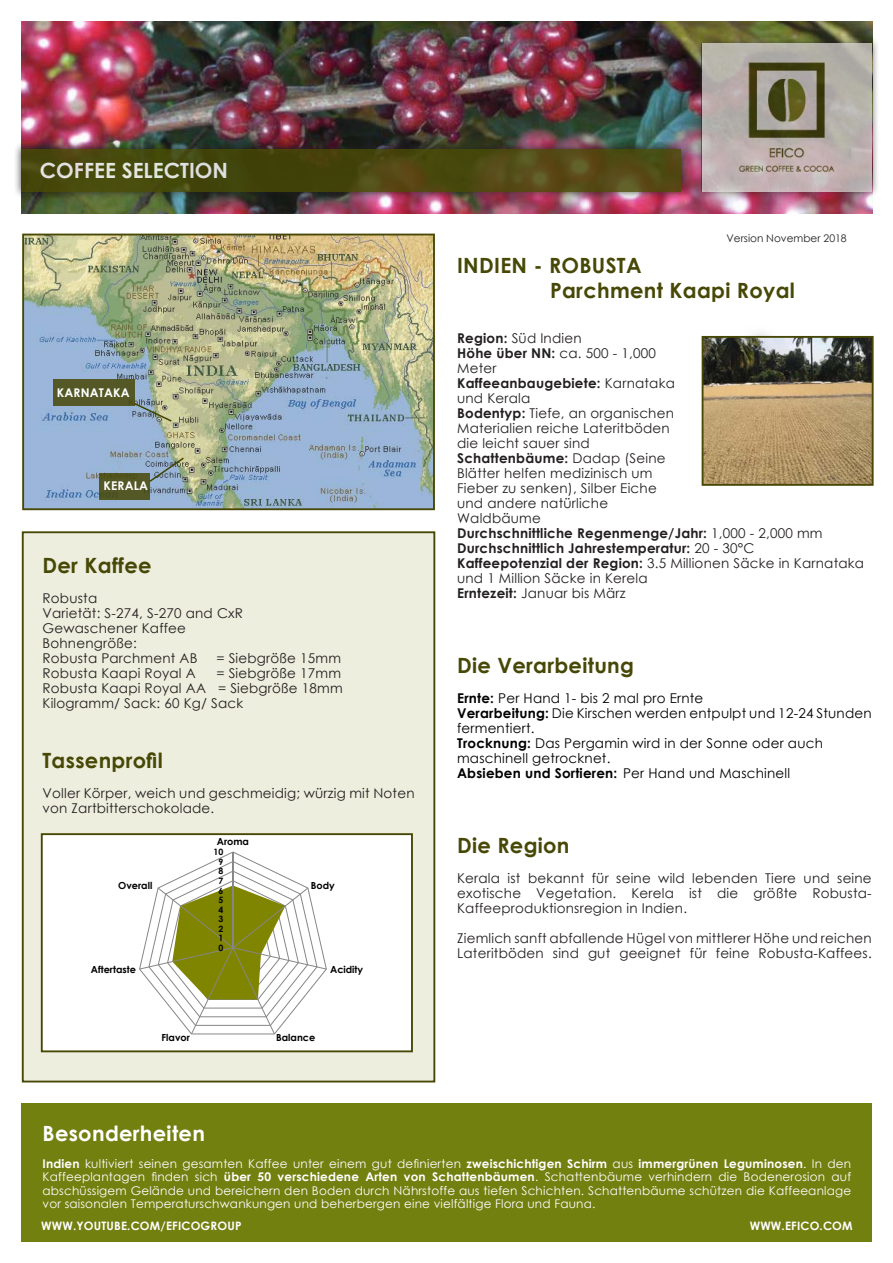
<style>
.page{position:relative;width:893px;height:1263px;background:#fff}
.page>*{position:absolute;margin:0;border:0;box-sizing:border-box;transform-origin:0 0}
.t1{font:700 21px "Century Gothic";letter-spacing:.015em;color:#474806}
.t2{font:700 21px "Century Gothic";letter-spacing:.005em;color:#fff}
.t3{font:13.5px/15px "Century Gothic";letter-spacing:.015em;color:#231f20}
.t4{font:13.5px/15px "Century Gothic";letter-spacing:.015em;color:#000}
.t5{font:700 13.5px "Century Gothic";letter-spacing:.015em;color:#231f20}
.t6{font:700 13.5px "Century Gothic";letter-spacing:.015em;color:#000}
.t7{font:12px/13.5px "Century Gothic";letter-spacing:.015em;color:#fff;text-align:justify}
.t8{font:700 12px "Century Gothic";letter-spacing:.015em;color:#fff}
.t9{font:700 11.7px "Century Gothic";letter-spacing:.015em;color:#fff}
.t10{font:10.5px "Century Gothic";color:#231f20}
.t11{font:700 9.75px "Century Gothic";color:#000}
.t12{font:700 8.7px "Century Gothic";color:#000}
.s1{font-weight:700}
.s2{font-weight:400}
</style>
<div class="page">
<img style="left:22px;top:22px;width:850px;height:191px">
<img style="left:15px;top:141px;width:675px;height:58px">
<svg style="left:21px;top:149px;width:660px;height:42px;background:#4a4810"></svg>
<div style="left:22px;top:531px;width:413px;height:551px;background:#edeede;border:2px solid #474806"></div>
<div style="left:21px;top:1103px;width:851px;height:139px;background:#728010"></div>
<svg style="left:743px;top:333px;width:35px;height:3px"></svg>
<img style="left:25px;top:237px;width:407px;height:270px">
<div style="left:22px;top:234px;width:413px;height:276px;border:2px solid #474806"></div>
<svg style="left:44px;top:836px;width:366px;height:213px;background:#ecedde"></svg>
<div style="left:41px;top:833px;width:372px;height:219px;border:2px solid #474806"></div>
<img style="left:705px;top:339px;width:166px;height:144px">
<div style="left:702px;top:336px;width:172px;height:150px;border:2px solid #474806"></div>
<div style="left:53px;top:379px;width:82px;height:27px;background:#545826"></div>
<svg style="left:133px;top:402px;width:40px;height:21px"></svg>
<div style="left:99px;top:473px;width:51px;height:26px;background:#535825"></div>
<svg style="left:148px;top:456px;width:37px;height:27px"></svg>
<img style="left:694px;top:35px;width:183px;height:164px">
<img style="left:703px;top:43px;width:169px;height:148px">
<h1 class="t2" style="left:40px;top:154px;width:190px">COFFEE SELECTION</h1>
<p class="t8" style="left:57px;top:383px;width:74px">KARNATAKA</p>
<p class="t8" style="left:104px;top:477px;width:46px">KERALA</p>
<p class="t1" style="left:43px;top:549px;width:111px">Der Kaffee</p>
<p class="t3" style="left:43px;top:590px;width:56px">Robusta</p>
<p class="t3" style="left:43px;top:605px;width:202px">Varietät: S-274, S-270 and CxR</p>
<p class="t3" style="left:43px;top:620px;width:145px">Gewaschener Kaffee</p>
<p class="t3" style="left:43px;top:635px;width:96px">Bohnengröße:</p>
<p class="t3" style="left:43px;top:650px;width:157px">Robusta Parchment AB</p>
<p class="t3" style="left:216px;top:650px;width:126px">= Siebgröße 15mm</p>
<p class="t3" style="left:43px;top:665px;width:155px">Robusta Kaapi Royal A</p>
<p class="t3" style="left:216px;top:665px;width:126px">= Siebgröße 17mm</p>
<p class="t3" style="left:43px;top:680px;width:302px">Robusta Kaapi Royal AA = Siebgröße 18mm</p>
<p class="t3" style="left:43px;top:695px;width:202px">Kilogramm/ Sack: 60 Kg/ Sack</p>
<p class="t1" style="left:43px;top:744px;width:122px">Tassenprofil</p>
<p class="t3" style="left:43px;top:785px;width:374px">Voller Körper, weich und geschmeidig; würzig mit Noten von Zartbitterschokolade.</p>
<p class="t11" style="left:217px;top:834px;width:34px">Aroma</p>
<p class="t12" style="left:214px;top:845px;width:11px">10</p>
<p class="t12" style="left:218px;top:855px;width:6px">9</p>
<p class="t11" style="left:118px;top:878px;width:36px">Overall</p>
<p class="t11" style="left:91px;top:962px;width:47px">Aftertaste</p>
<p class="t12" style="left:218px;top:865px;width:6px">8</p>
<p class="t12" style="left:218px;top:874px;width:6px">7</p>
<p class="t12" style="left:218px;top:884px;width:6px">6</p>
<p class="t12" style="left:218px;top:893px;width:6px">5</p>
<p class="t12" style="left:218px;top:903px;width:6px">4</p>
<p class="t12" style="left:218px;top:912px;width:6px">3</p>
<p class="t12" style="left:218px;top:922px;width:6px">2</p>
<p class="t12" style="left:218px;top:932px;width:6px">1</p>
<p class="t12" style="left:218px;top:941px;width:6px">0</p>
<p class="t11" style="left:311px;top:878px;width:25px">Body</p>
<p class="t11" style="left:330px;top:962px;width:35px">Acidity</p>
<p class="t11" style="left:161px;top:1030px;width:30px">Flavor</p>
<p class="t11" style="left:276px;top:1030px;width:41px">Balance</p>
<p class="t10" style="left:727px;top:231px;width:122px">Version November 2018</p>
<p class="t1" style="left:457px;top:250px;width:186px">INDIEN - ROBUSTA</p>
<p class="t1" style="left:550px;top:275px;width:246px">Parchment Kaapi Royal</p>
<p class="t3" style="left:457px;top:331px;width:126px"><span class="s1">Region:</span> Süd Indien</p>
<p class="t3" style="left:457px;top:346px;width:200px"><span class="s1">Höhe über NN:</span> ca. 500 - 1,000</p>
<p class="t3" style="left:457px;top:361px;width:41px">Meter</p>
<p class="t5" style="left:457px;top:373px;width:219px">Kaffeeanbaugebiete: <span class="s2">Karnataka</span></p>
<p class="t3" style="left:457px;top:391px;width:75px">und Kerala</p>
<p class="t3" style="left:457px;top:406px;width:218px"><span class="s1">Bodentyp:</span> Tiefe, an organischen</p>
<p class="t3" style="left:457px;top:421px;width:214px">Materialien reiche Lateritböden</p>
<p class="t3" style="left:457px;top:436px;width:134px">die leicht sauer sind</p>
<p class="t5" style="left:457px;top:448px;width:210px">Schattenbäume: <span class="s2">Dadap (Seine</span></p>
<p class="t3" style="left:457px;top:466px;width:197px">Blätter helfen medizinisch um</p>
<p class="t3" style="left:457px;top:481px;width:201px">Fieber zu senken), Silber Eiche</p>
<p class="t3" style="left:457px;top:496px;width:152px">und andere natürliche</p>
<p class="t3" style="left:457px;top:511px;width:85px">Waldbäume</p>
<p class="t5" style="left:457px;top:523px;width:367px">Durchschnittliche Regenmenge/Jahr: <span class="s2">1,000 - 2,000 mm</span></p>
<p class="t5" style="left:457px;top:538px;width:299px">Durchschnittlich Jahrestemperatur: <span class="s2">20 - 30°C</span></p>
<p class="t3" style="left:457px;top:556px;width:408px"><span class="s1">Kaffeepotenzial der Region:</span> 3.5 Millionen Säcke in Karnataka</p>
<p class="t3" style="left:457px;top:571px;width:192px">und 1 Million Säcke in Kerela</p>
<p class="t3" style="left:457px;top:586px;width:170px"><span class="s1">Erntezeit:</span> Januar bis März</p>
<p class="t1" style="left:457px;top:650px;width:178px">Die Verarbeitung</p>
<p class="t4" style="left:457px;top:691px;width:248px"><span class="s1">Ernte:</span> Per Hand 1- bis 2 mal pro Ernte</p>
<p class="t4" style="left:457px;top:706px;width:416px"><span class="s1">Verarbeitung:</span> Die Kirschen werden entpulpt und 12-24 Stunden fermentiert.</p>
<p class="t4" style="left:457px;top:736px;width:367px"><span class="s1">Trocknung:</span> Das Pergamin wird in der Sonne oder auch</p>
<p class="t4" style="left:457px;top:751px;width:155px">maschinell getrocknet.</p>
<p class="t6" style="left:457px;top:763px;width:334px">Absieben und Sortieren: <span class="s2">Per Hand und Maschinell</span></p>
<p class="t1" style="left:457px;top:830px;width:114px">Die Region</p>
<p class="t3" style="left:457px;top:871px;width:416px;text-align:justify">Kerala ist bekannt für seine wild lebenden Tiere und seine exotische Vegetation. Kerela ist die größte Robusta-Kaffeeproduktionsregion in Indien.</p>
<p class="t3" style="left:457px;top:931px;width:416px">Ziemlich sanft abfallende Hügel von mittlerer Höhe und reichen<br>Lateritböden sind gut geeignet für feine Robusta-Kaffees.</p>
<p class="t2" style="left:43px;top:1117px;width:164px">Besonderheiten</p>
<p class="t7" style="left:43px;top:1156px;width:810px"><span class="s1">Indien</span> kultiviert seinen gesamten Kaffee unter einem gut definierten <span class="s1">zweischichtigen Schirm</span> aus <span class="s1">immergrünen Leguminosen</span>. In den Kaffeeplantagen finden sich <span class="s1">über 50 verschiedene Arten von Schattenbäumen</span>. Schattenbäume verhindern die Bodenerosion auf abschüssigem Gelände und bereichern den Boden durch Nährstoffe aus tiefen Schichten. Schattenbäume schützen die Kaffeeanlage vor saisonalen Temperaturschwankungen und beherbergen eine vielfältige Flora und Fauna.</p>
<p class="t9" style="left:750px;top:1216px;width:104px">WWW.EFICO.COM</p>
<p class="t9" style="left:41px;top:1217px;width:202px">WWW.YOUTUBE.COM/EFICOGROUP</p>
</div>
